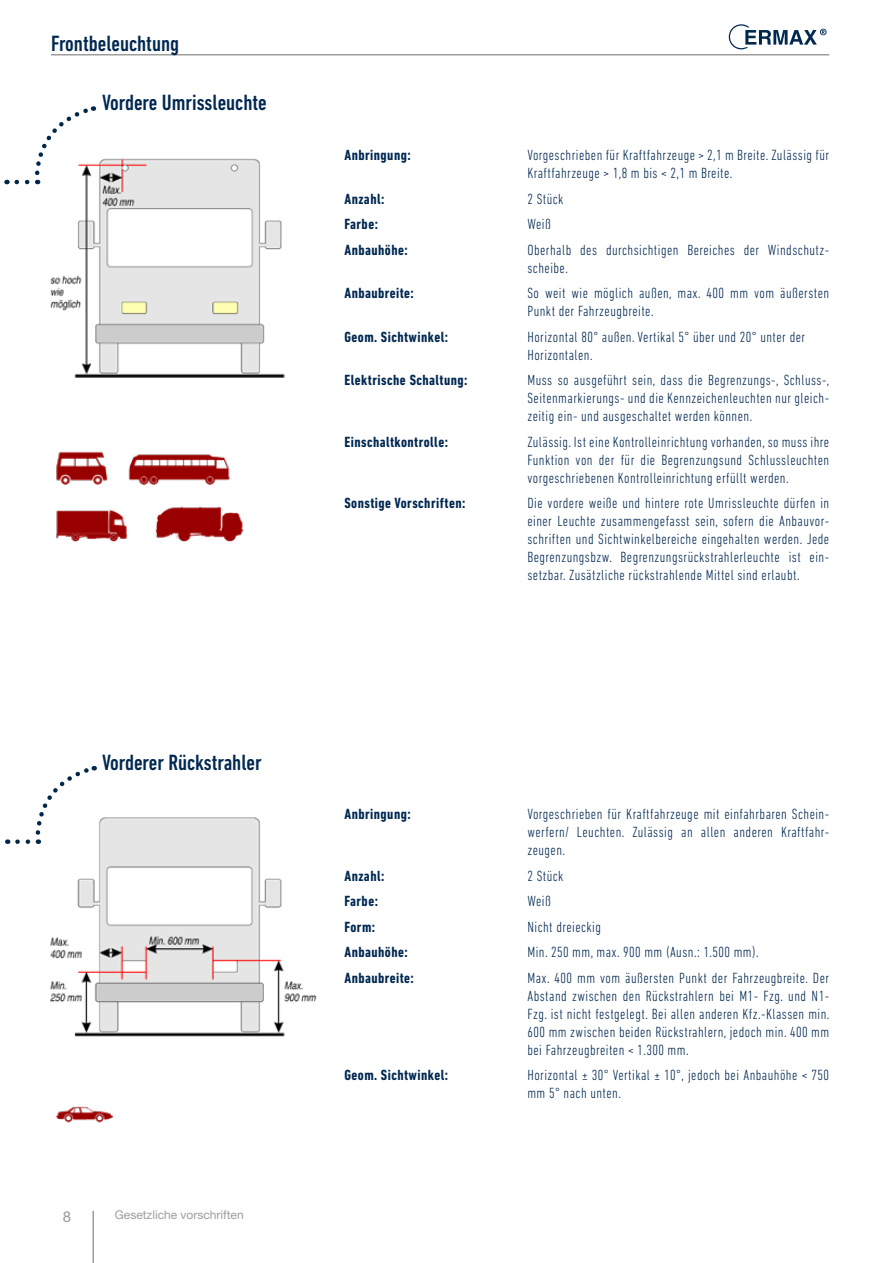
<style>
.page{position:relative;width:893px;height:1263px;background:#fff}
.page>*{position:absolute;margin:0;border:0;box-sizing:border-box;transform-origin:0 0}
.t1{font:500 condensed 22.5px "DIN Next LT Pro";color:#002851}
.t2{font:300 condensed 15px/18px "DIN Next LT Pro";letter-spacing:.03em;color:#002851}
.t3{font:700 condensed 15px "DIN Next LT Pro";letter-spacing:.03em;color:#002851}
.t4{font:15px "Helvetica Neue LT Pro";color:#9d9d9c}
.t5{font:12px "Helvetica Neue LT Pro";color:#9d9d9c}
</style>
<div class="page">
<hr style="left:51px;top:54px;width:778px;height:2px;background:#9d9d9c">
<hr style="left:92px;top:1211px;width:2px;height:52px;background:#9d9d9c">
<svg style="left:729px;top:24px;width:97px;height:25px"></svg>
<img style="left:50px;top:158px;width:235px;height:384px">
<img style="left:50px;top:817px;width:267px;height:306px">
<svg style="left:17px;top:106px;width:77px;height:78px"></svg>
<svg style="left:17px;top:766px;width:78px;height:78px"></svg>
<h1 class="t1" style="left:51px;top:31px;width:130px">Frontbeleuchtung</h1>
<h1 class="t1" style="left:102px;top:90px;width:166px">Vordere Umrissleuchte</h1>
<h1 class="t1" style="left:102px;top:749px;width:161px">Vorderer Rückstrahler</h1>
<p class="t4" style="left:63px;top:1207px;width:10px">8</p>
<p class="t5" style="left:115px;top:1208px;width:130px">Gesetzliche vorschriften</p>
<p class="t3" style="left:344px;top:146px;width:68px">Anbringung:</p>
<p class="t2" style="left:527px;top:146px;width:303px">Vorgeschrieben für Kraftfahrzeuge &gt; 2,1 m Breite. Zulässig für<br>Kraftfahrzeuge &gt; 1,8 m bis &lt; 2,1 m Breite.</p>
<p class="t3" style="left:344px;top:190px;width:42px">Anzahl:</p>
<p class="t2" style="left:527px;top:189px;width:38px">2 Stück</p>
<p class="t3" style="left:344px;top:215px;width:35px">Farbe:</p>
<p class="t2" style="left:527px;top:215px;width:25px">Weiß</p>
<p class="t3" style="left:344px;top:241px;width:65px">Anbauhöhe:</p>
<p class="t2" style="left:527px;top:240px;width:303px">Oberhalb des durchsichtigen Bereiches der Windschutz&shy;scheibe.</p>
<p class="t3" style="left:344px;top:284px;width:71px">Anbaubreite:</p>
<p class="t2" style="left:527px;top:284px;width:303px">So weit wie möglich außen, max. 400 mm vom äußersten<br>Punkt der Fahrzeugbreite.</p>
<p class="t3" style="left:344px;top:328px;width:105px">Geom. Sichtwinkel:</p>
<p class="t2" style="left:527px;top:327px;width:279px">Horizontal 80° außen. Vertikal 5° über und 20° unter der<br>Horizontalen.</p>
<p class="t3" style="left:344px;top:371px;width:125px">Elektrische Schaltung:</p>
<p class="t2" style="left:527px;top:371px;width:303px;text-align:justify">Muss so ausgeführt sein, dass die Begrenzungs-, Schluss-, Seitenmarkierungs- und die Kennzeichenleuchten nur gleich&shy;zeitig ein- und ausgeschaltet werden können.</p>
<p class="t3" style="left:344px;top:433px;width:105px">Einschaltkontrolle:</p>
<p class="t2" style="left:527px;top:432px;width:303px;text-align:justify">Zulässig. Ist eine Kontrolleinrichtung vorhanden, so muss ihre Funktion von der für die Begrenzungsund Schlussleuchten vorgeschriebenen Kontrolleinrichtung erfüllt werden.</p>
<p class="t3" style="left:344px;top:494px;width:122px">Sonstige Vorschriften:</p>
<p class="t2" style="left:527px;top:494px;width:303px;text-align:justify">Die vordere weiße und hintere rote Umrissleuchte dürfen in einer Leuchte zusammengefasst sein, sofern die Anbauvor&shy;schriften und Sichtwinkelbereiche eingehalten werden. Jede Begrenzungsbzw. Begrenzungsrückstrahlerleuchte ist ein&shy;setzbar. Zusätzliche rückstrahlende Mittel sind erlaubt.</p>
<p class="t3" style="left:344px;top:806px;width:68px">Anbringung:</p>
<p class="t2" style="left:527px;top:805px;width:303px;text-align:justify">Vorgeschrieben für Kraftfahrzeuge mit einfahrbaren Schein&shy;werfern/ Leuchten. Zulässig an allen anderen Kraftfahr&shy;zeugen.</p>
<p class="t3" style="left:344px;top:867px;width:42px">Anzahl:</p>
<p class="t2" style="left:527px;top:866px;width:38px">2 Stück</p>
<p class="t3" style="left:344px;top:893px;width:35px">Farbe:</p>
<p class="t2" style="left:527px;top:892px;width:25px">Weiß</p>
<p class="t3" style="left:344px;top:918px;width:32px">Form:</p>
<p class="t2" style="left:527px;top:917px;width:75px">Nicht dreieckig</p>
<p class="t3" style="left:344px;top:944px;width:65px">Anbauhöhe:</p>
<p class="t2" style="left:527px;top:943px;width:233px">Min. 250 mm, max. 900 mm (Ausn.: 1.500 mm).</p>
<p class="t3" style="left:344px;top:969px;width:71px">Anbaubreite:</p>
<p class="t2" style="left:527px;top:968px;width:303px;text-align:justify">Max. 400 mm vom äußersten Punkt der Fahrzeugbreite. Der Abstand zwischen den Rückstrahlern bei M1- Fzg. und N1- Fzg. ist nicht festgelegt. Bei allen anderen Kfz.-Klassen min.<br>600 mm zwischen beiden Rückstrahlern, jedoch min. 400 mm bei Fahrzeugbreiten &lt; 1.300 mm.</p>
<p class="t3" style="left:344px;top:1067px;width:105px">Geom. Sichtwinkel:</p>
<p class="t2" style="left:527px;top:1066px;width:303px">Horizontal ± 30° Vertikal ± 10°, jedoch bei Anbauhöhe &lt; 750 mm 5° nach unten.</p>
</div>
